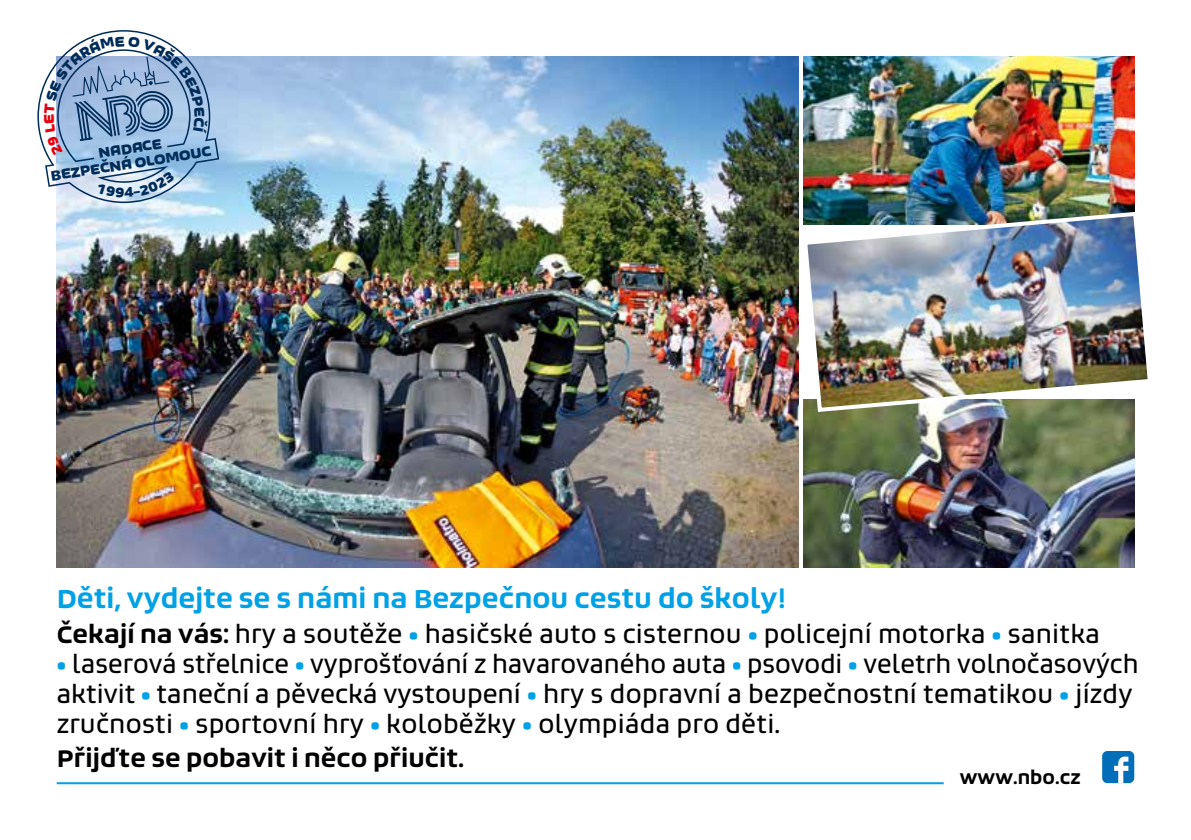
<style>
.page{position:relative;width:1191px;height:840px;background:#fff}
.page>*{position:absolute;margin:0;border:0;box-sizing:border-box;transform-origin:0 0}
.t1{font:700 26px "Bruum FY";color:#00a1e5}
.t2{font:24px/30px "Bruum FY";letter-spacing:.01em;color:#000}
.t3{font:700 24px "Bruum FY";color:#000}
.t4{font:700 18px "Bruum FY";color:#000}
.t5{font:900 14px "Bruum FY";color:#002c59}
.s1{font-weight:700}
.s2{color:#00a1e5}
</style>
<div class="page">
<img style="left:57px;top:57px;width:741px;height:509px">
<img style="left:803px;top:57px;width:331px;height:152px">
<img style="left:803px;top:414px;width:331px;height:152px">
<img style="left:803px;top:209px;width:345px;height:205px">
<div style="left:1102px;top:750px;width:32px;height:32px;background:#006eb8;border-radius:5px"></div>
<svg style="left:1114px;top:756px;width:14px;height:26px"></svg>
<hr style="left:57px;top:781px;width:886px;height:2px;background:#00a1e5">
<svg style="left:37px;top:30px;width:182px;height:173px"></svg>
<p class="t5" style="left:97px;top:144px;width:66px;rotate:-9deg">NADACE</p>
<p class="t5" style="left:49px;top:167px;width:164px;rotate:-9deg">BEZPEČNÁ OLOMOUC</p>
<p class="t1" style="left:57px;top:581px;width:731px">Děti, vydejte se s námi na Bezpečnou cestu do školy!</p>
<p class="t2" style="left:57px;top:618px;width:1044px"><span class="s1">Čekají na vás:</span> hry a soutěže <span class="s2">•</span> hasičské auto s cisternou <span class="s2">•</span> policejní motorka <span class="s2">•</span> sanitka</p>
<p class="t2" style="left:57px;top:648px;width:1083px"><span class="s2">•</span> laserová střelnice <span class="s2">•</span> vyprošťování z havarovaného auta <span class="s2">•</span> psovodi <span class="s2">•</span> veletrh volnočasových aktivit <span class="s2">•</span> taneční a pěvecká vystoupení <span class="s2">•</span> hry s dopravní a bezpečnostní tematikou <span class="s2">•</span> jízdy zručnosti <span class="s2">•</span> sportovní hry <span class="s2">•</span> koloběžky <span class="s2">•</span> olympiáda pro děti.</p>
<p class="t3" style="left:57px;top:742px;width:409px">Přijďte se pobavit i něco přiučit.</p>
<p class="t4" style="left:960px;top:765px;width:122px">www.nbo.cz</p>
</div>
